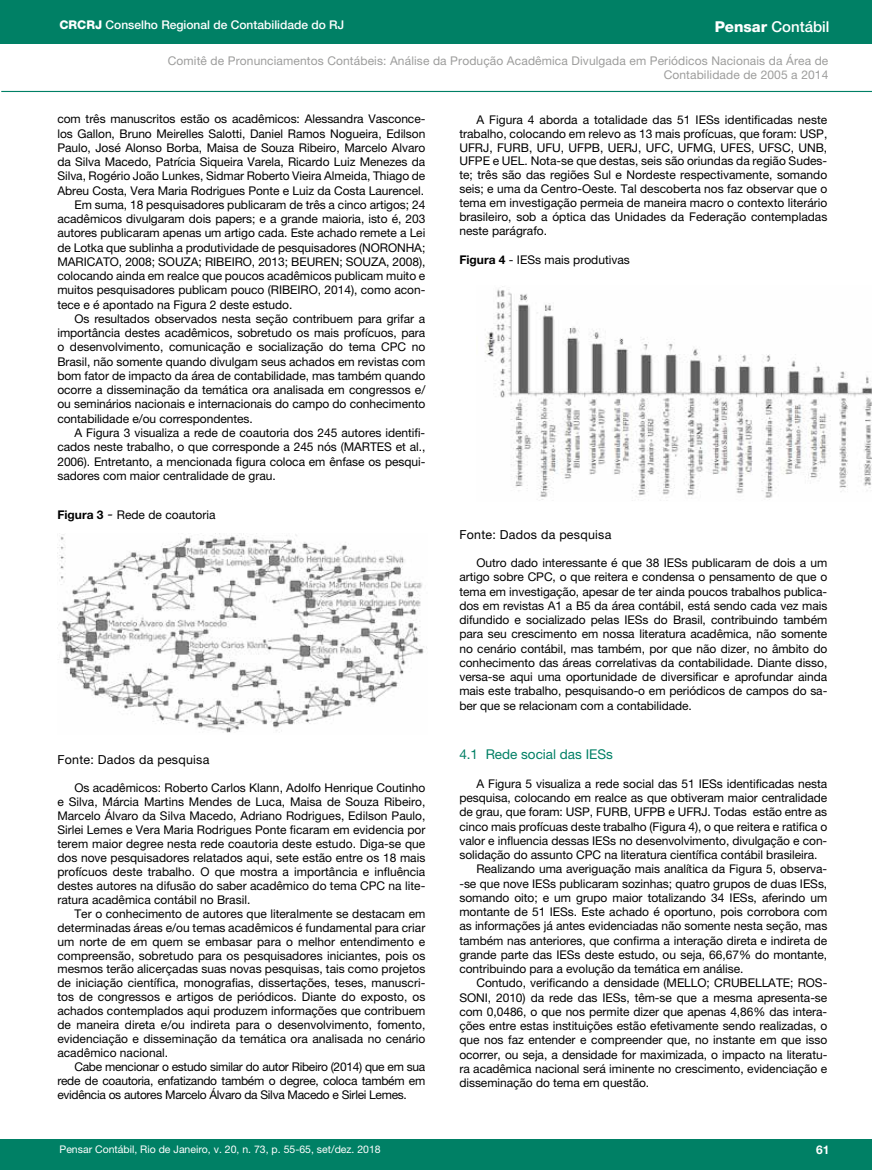
<style>
.page{position:relative;width:872px;height:1170px;background:#fff}
.page>*{position:absolute;margin:0;border:0;box-sizing:border-box;transform-origin:0 0}
.t1{font:500 15px "Helvetica Neue LT Pro";color:#fff}
.t2{font:13.5px "Helvetica Neue LT Pro";color:#008065}
.t3{font:12.45px "Helvetica Neue LT Pro";letter-spacing:.02em;color:#000}
.t4{font:12px/14px "Helvetica Neue LT Pro";letter-spacing:-.005em;color:#000;text-align:justify}
.t5{font:12px/13.8px "Helvetica Neue LT Pro";letter-spacing:.01em;color:#9d9d9c;text-align:right}
.t6{font:500 12px "Helvetica Neue LT Pro";color:#fff}
.t7{font:700 12px "Helvetica Neue LT Pro";color:#fff}
.t8{font:10.5px "Helvetica Neue LT Pro";color:#fff}
.s1{font-weight:800}
.s2{font-weight:700}
.s3{font-family:"Minion Pro";font-weight:500;font-style:italic;font-size:17.55px}
</style>
<div class="page">
<div style="left:0;top:0;width:872px;height:44px;background:#008065"></div>
<div style="left:0;top:1139px;width:872px;height:30px;background:#008065"></div>
<hr style="left:443px;top:115px;width:1px;height:986px;background:#9d9d9c">
<hr style="left:1px;top:91px;width:871px;height:1px;background:#008065">
<img style="left:57px;top:534px;width:370px;height:199px">
<img style="left:485px;top:286px;width:387px;height:214px">
<p class="t6" style="left:60px;top:18px;width:286px"><span class="s1">CRCRJ</span> Conselho Regional de Contabilidade do RJ</p>
<p class="t1" style="left:714px;top:17px;width:116px"><span class="s1">Pensar</span> Contábil</p>
<p class="t5" style="left:168px;top:54px;width:662px">Comitê de Pronunciamentos Contábeis: Análise da Produção Acadêmica Divulgada em Periódicos Nacionais da Área de<br>Contabilidade de 2005 a 2014</p>
<p class="t4" style="left:57px;top:112px;width:369px">com três manuscritos estão os acadêmicos: Alessandra Vasconce-</p>
<p class="t4" style="left:57px;top:126px;width:369px">los Gallon, Bruno Meirelles Salotti, Daniel Ramos Nogueira, Edilson</p>
<p class="t4" style="left:57px;top:140px;width:369px">Paulo, José Alonso Borba, Maisa de Souza Ribeiro, Marcelo Alvaro</p>
<p class="t4" style="left:57px;top:155px;width:369px">da Silva Macedo, Patrícia Siqueira Varela, Ricardo Luiz Menezes da</p>
<p class="t4" style="left:57px;top:169px;width:369px">Silva, Rogério João Lunkes, Sidmar Roberto Vieira Almeida, Thiago de</p>
<p class="t4" style="left:57px;top:183px;width:368px">Abreu Costa, Vera Maria Rodrigues Ponte e Luiz da Costa Laurencel.</p>
<p class="t4" style="left:74px;top:197px;width:352px">Em suma, 18 pesquisadores publicaram de três a cinco artigos; 24</p>
<p class="t4" style="left:57px;top:212px;width:369px">acadêmicos divulgaram dois papers; e a grande maioria, isto é, 203</p>
<p class="t4" style="left:57px;top:226px;width:369px">autores publicaram apenas um artigo cada. Este achado remete a Lei</p>
<p class="t4" style="left:57px;top:240px;width:369px">de Lotka que sublinha a produtividade de pesquisadores (NORONHA;</p>
<p class="t4" style="left:57px;top:254px;width:369px">MARICATO, 2008; SOUZA; RIBEIRO, 2013; BEUREN; SOUZA, 2008),</p>
<p class="t4" style="left:57px;top:269px;width:369px">colocando ainda em realce que poucos acadêmicos publicam muito e</p>
<p class="t4" style="left:57px;top:283px;width:369px">muitos pesquisadores publicam pouco (RIBEIRO, 2014), como acon-</p>
<p class="t4" style="left:57px;top:297px;width:236px">tece e é apontado na Figura 2 deste estudo.</p>
<p class="t4" style="left:74px;top:311px;width:352px">Os resultados observados nesta seção contribuem para grifar a</p>
<p class="t4" style="left:57px;top:326px;width:369px">importância destes acadêmicos, sobretudo os mais profícuos, para</p>
<p class="t4" style="left:57px;top:340px;width:369px">o desenvolvimento, comunicação e socialização do tema CPC no</p>
<p class="t4" style="left:57px;top:354px;width:369px">Brasil, não somente quando divulgam seus achados em revistas com</p>
<p class="t4" style="left:57px;top:368px;width:369px">bom fator de impacto da área de contabilidade, mas também quando</p>
<p class="t4" style="left:57px;top:383px;width:369px">ocorre a disseminação da temática ora analisada em congressos e/</p>
<p class="t4" style="left:57px;top:397px;width:369px">ou seminários nacionais e internacionais do campo do conhecimento</p>
<p class="t4" style="left:57px;top:411px;width:197px">contabilidade e/ou correspondentes.</p>
<p class="t4" style="left:74px;top:425px;width:352px">A Figura 3 visualiza a rede de coautoria dos 245 autores identifi-</p>
<p class="t4" style="left:57px;top:440px;width:369px">cados neste trabalho, o que corresponde a 245 nós (MARTES et al.,</p>
<p class="t4" style="left:57px;top:454px;width:369px">2006). Entretanto, a mencionada figura coloca em ênfase os pesqui-</p>
<p class="t4" style="left:57px;top:468px;width:220px">sadores com maior centralidade de grau.</p>
<p class="t4" style="left:57px;top:508px;width:160px"><span class="s2">Figura 3</span> <span class="s3">-</span> Rede de coautoria</p>
<p class="t4" style="left:459px;top:112px;width:369px;text-indent:17px">A Figura 4 aborda a totalidade das 51 IESs identificadas neste trabalho, colocando em relevo as 13 mais profícuas, que foram: USP, UFRJ, FURB, UFU, UFPB, UERJ, UFC, UFMG, UFES, UFSC, UNB, UFPE e UEL. Nota-se que destas, seis são oriundas da região Sudes&shy;te; três são das regiões Sul e Nordeste respectivamente, somando seis; e uma da Centro-Oeste. Tal descoberta nos faz observar que o tema em investigação permeia de maneira macro o contexto literário brasileiro, sob a óptica das Unidades da Federação contempladas neste parágrafo.</p>
<p class="t4" style="left:459px;top:253px;width:172px"><span class="s2">Figura 4</span> - IESs mais produtivas</p>
<p class="t3" style="left:57px;top:751px;width:153px">Fonte: Dados da pesquisa</p>
<p class="t4" style="left:57px;top:780px;width:369px;text-indent:17px">Os acadêmicos: Roberto Carlos Klann, Adolfo Henrique Coutinho e Silva, Márcia Martins Mendes de Luca, Maisa de Souza Ribeiro, Marcelo Álvaro da Silva Macedo, Adriano Rodrigues, Edilson Paulo, Sirlei Lemes e Vera Maria Rodrigues Ponte ficaram em evidencia por terem maior degree nesta rede coautoria deste estudo. Diga-se que dos nove pesquisadores relatados aqui, sete estão entre os 18 mais profícuos deste trabalho. O que mostra a importância e influência destes autores na difusão do saber acadêmico do tema CPC na lite&shy;ratura acadêmica contábil no Brasil.</p>
<p class="t4" style="left:57px;top:906px;width:369px;text-indent:17px">Ter o conhecimento de autores que literalmente se destacam em determinadas áreas e/ou temas acadêmicos é fundamental para criar um norte de em quem se embasar para o melhor entendimento e compreensão, sobretudo para os pesquisadores iniciantes, pois os mesmos terão alicerçadas suas novas pesquisas, tais como projetos de iniciação científica, monografias, dissertações, teses, manuscri&shy;tos de congressos e artigos de periódicos. Diante do exposto, os achados contemplados aqui produzem informações que contribuem de maneira direta e/ou indireta para o desenvolvimento, fomento, evidenciação e disseminação da temática ora analisada no cenário acadêmico nacional.</p>
<p class="t4" style="left:57px;top:1059px;width:369px;text-indent:17px">Cabe mencionar o estudo similar do autor Ribeiro (2014) que em sua rede de coautoria, enfatizando também o degree, coloca também em evidência os autores Marcelo Álvaro da Silva Macedo e Sirlei Lemes.</p>
<p class="t3" style="left:459px;top:526px;width:153px">Fonte: Dados da pesquisa</p>
<p class="t4" style="left:459px;top:555px;width:369px;text-indent:17px">Outro dado interessante é que 38 IESs publicaram de dois a um artigo sobre CPC, o que reitera e condensa o pensamento de que o tema em investigação, apesar de ter ainda poucos trabalhos publica&shy;dos em revistas A1 a B5 da área contábil, está sendo cada vez mais difundido e socializado pelas IESs do Brasil, contribuindo também para seu crescimento em nossa literatura acadêmica, não somente no cenário contábil, mas também, por que não dizer, no âmbito do conhecimento das áreas correlativas da contabilidade. Diante disso, versa-se aqui uma oportunidade de diversificar e aprofundar ainda mais este trabalho, pesquisando-o em periódicos de campos do sa&shy;ber que se relacionam com a contabilidade.</p>
<p class="t2" style="left:459px;top:746px;width:155px">4.1 Rede social das IESs</p>
<p class="t4" style="left:476px;top:776px;width:352px">A Figura 5 visualiza a rede social das 51 IESs identificadas nesta</p>
<p class="t4" style="left:459px;top:790px;width:369px">pesquisa, colocando em realce as que obtiveram maior centralidade</p>
<p class="t4" style="left:459px;top:804px;width:369px">de grau, que foram: USP, FURB, UFPB e UFRJ. Todas estão entre as</p>
<p class="t4" style="left:459px;top:819px;width:369px">cinco mais profícuas deste trabalho (Figura 4), o que reitera e ratifica o</p>
<p class="t4" style="left:459px;top:833px;width:369px">valor e influencia dessas IESs no desenvolvimento, divulgação e con-</p>
<p class="t4" style="left:459px;top:847px;width:359px">solidação do assunto CPC na literatura científica contábil brasileira.</p>
<p class="t4" style="left:476px;top:861px;width:352px">Realizando uma averiguação mais analítica da Figura 5, observa-</p>
<p class="t4" style="left:459px;top:876px;width:369px">-se que nove IESs publicaram sozinhas; quatro grupos de duas IESs,</p>
<p class="t4" style="left:459px;top:890px;width:369px">somando oito; e um grupo maior totalizando 34 IESs, aferindo um</p>
<p class="t4" style="left:459px;top:904px;width:369px">montante de 51 IESs. Este achado é oportuno, pois corrobora com</p>
<p class="t4" style="left:459px;top:918px;width:369px">as informações já antes evidenciadas não somente nesta seção, mas</p>
<p class="t4" style="left:459px;top:933px;width:369px">também nas anteriores, que confirma a interação direta e indireta de</p>
<p class="t4" style="left:459px;top:947px;width:369px">grande parte das IESs deste estudo, ou seja, 66,67% do montante,</p>
<p class="t4" style="left:459px;top:961px;width:285px">contribuindo para a evolução da temática em análise.</p>
<p class="t4" style="left:476px;top:975px;width:352px">Contudo, verificando a densidade (MELLO; CRUBELLATE; ROS-</p>
<p class="t4" style="left:459px;top:990px;width:369px">SONI, 2010) da rede das IESs, têm-se que a mesma apresenta-se</p>
<p class="t4" style="left:459px;top:1004px;width:369px">com 0,0486, o que nos permite dizer que apenas 4,86% das intera-</p>
<p class="t4" style="left:459px;top:1018px;width:369px">ções entre estas instituições estão efetivamente sendo realizadas, o</p>
<p class="t4" style="left:459px;top:1032px;width:369px">que nos faz entender e compreender que, no instante em que isso</p>
<p class="t4" style="left:459px;top:1047px;width:369px">ocorrer, ou seja, a densidade for maximizada, o impacto na literatu-</p>
<p class="t4" style="left:459px;top:1061px;width:369px">ra acadêmica nacional será iminente no crescimento, evidenciação e</p>
<p class="t4" style="left:459px;top:1075px;width:191px">disseminação do tema em questão.</p>
<p class="t8" style="left:60px;top:1142px;width:323px">Pensar Contábil, Rio de Janeiro, v. 20, n. 73, p. 55-65, set/dez. 2018</p>
<p class="t7" style="left:816px;top:1142px;width:15px">61</p>
</div>
